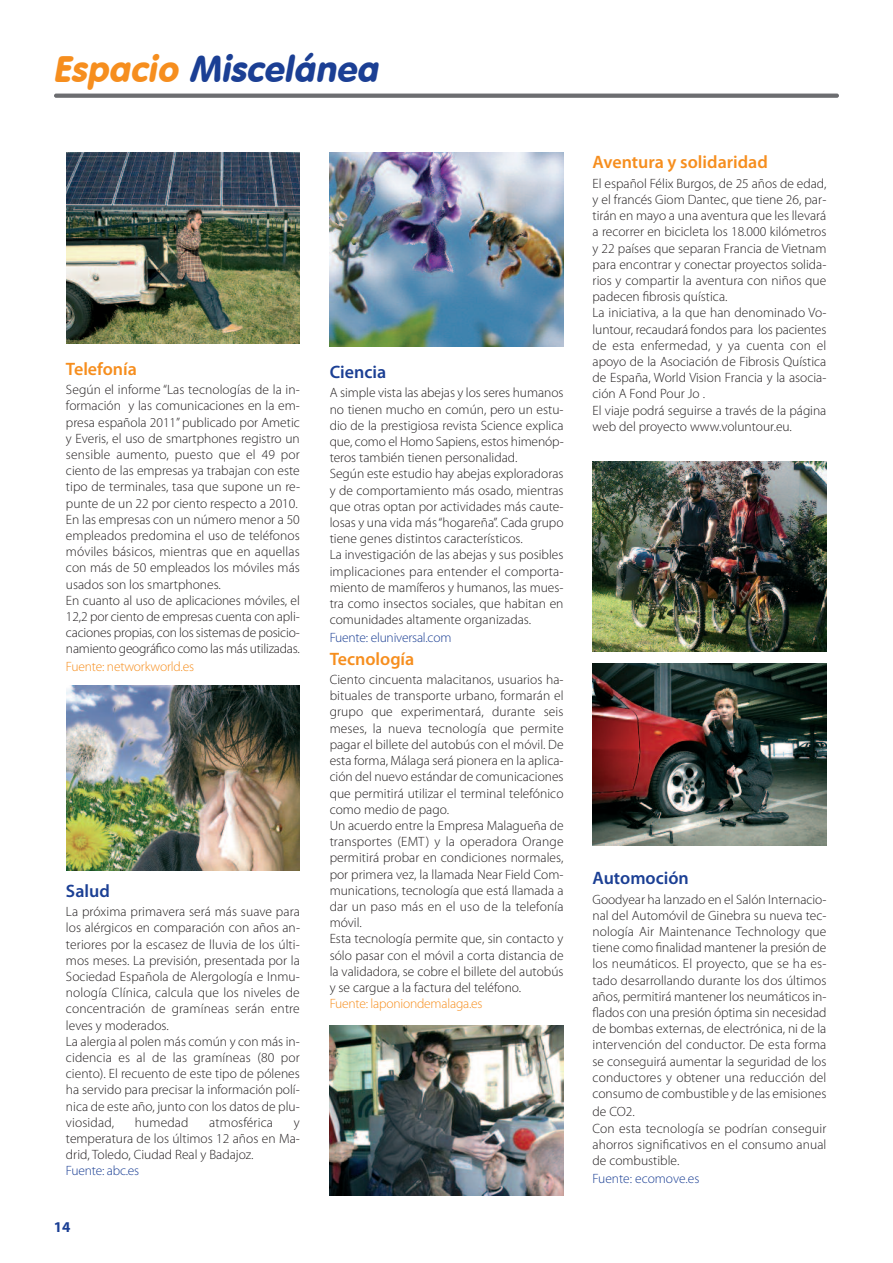
<style>
.page{position:relative;width:893px;height:1263px;background:#fff}
.page>*{position:absolute;margin:0;border:0;box-sizing:border-box;transform-origin:0 0}
.t1{font:italic 36px "VAG Rounded BT";color:#1b3f94}
.t2{font:600 18px "Myriad Pro";color:#f68e1e}
.t3{font:600 18px "Myriad Pro";color:#1b3f94}
.t4{font:700 15px "Myriad Pro";color:#1b3f94}
.t5{font:300 13.5px/16.2px "Myriad Pro";color:#231f20}
.t6{font:300 13.5px "Myriad Pro";letter-spacing:-.015em;color:#1b3f94}
.t7{font:300 13.5px "Myriad Pro";letter-spacing:-.015em;color:#f68e1e}
.s1{color:#f68e1e}
</style>
<div class="page">
<svg style="left:54px;top:94px;width:785px;height:4px;background:#737476"></svg>
<img style="left:66px;top:686px;width:234px;height:184px">
<img style="left:592px;top:663px;width:234px;height:182px">
<img style="left:330px;top:153px;width:234px;height:194px">
<img style="left:66px;top:152px;width:234px;height:192px">
<img style="left:330px;top:1025px;width:234px;height:170px">
<img style="left:592px;top:461px;width:234px;height:190px">
<h1 class="t1" style="left:53px;top:47px;width:333px"><span class="s1">Espacio</span> Miscelánea</h1>
<h2 class="t2" style="left:66px;top:362px;width:73px">Telefonía</h2>
<p class="t5" style="left:66px;top:383px;width:236px">Según el informe “Las tecnologías de la in&shy;formación y las comunicaciones en la em&shy;presa española 2011”publicado por Ametic y Everis, el uso de smartphones registro un sensible aumento, puesto que el 49 por ciento de las empresas ya trabajan con este tipo de terminales, tasa que supone un re&shy;punte de un 22 por ciento respecto a 2010.<br>En las empresas con un número menor a 50 empleados predomina el uso de teléfonos móviles básicos, mientras que en aquellas con más de 50 empleados los móviles más usados son los smartphones.<br>En cuanto al uso de aplicaciones móviles, el 12,2 por ciento de empresas cuenta con apli&shy;caciones propias, con los sistemas de posicio&shy;namiento geográfico como las más utilizadas.</p>
<p class="t7" style="left:66px;top:661px;width:130px">Fuente: networkworld.es</p>
<h2 class="t3" style="left:66px;top:884px;width:45px">Salud</h2>
<p class="t5" style="left:66px;top:905px;width:236px">La próxima primavera será más suave para los alérgicos en comparación con años an&shy;teriores por la escasez de lluvia de los últi&shy;mos meses. La previsión, presentada por la Sociedad Española de Alergología e Inmu&shy;nología Clínica, calcula que los niveles de concentración de gramíneas serán entre leves y moderados.<br>La alergia al polen más común y con más in&shy;cidencia es al de las gramíneas (80 por ciento). El recuento de este tipo de pólenes ha servido para precisar la información polí&shy;nica de este año, junto con los datos de plu&shy;viosidad,</p>
<p class="t5" style="left:135px;top:1115px;width:55px">humedad</p>
<p class="t5" style="left:209px;top:1115px;width:65px">atmosférica</p>
<p class="t5" style="left:66px;top:1115px;width:235px;text-align:justify;text-indent:228px">y temperatura de los últimos 12 años en Ma&shy;drid, Toledo, Ciudad Real y Badajoz.</p>
<p class="t6" style="left:66px;top:1166px;width:75px">Fuente: abc.es</p>
<p class="t4" style="left:54px;top:1221px;width:18px">14</p>
<h2 class="t3" style="left:330px;top:365px;width:58px">Ciencia</h2>
<p class="t5" style="left:330px;top:386px;width:236px">A simple vista las abejas y los seres humanos no tienen mucho en común, pero un estu&shy;dio de la prestigiosa revista Science explica que, como el Homo Sapiens, estos himenóp&shy;teros también tienen personalidad.<br>Según este estudio hay abejas exploradoras y de comportamiento más osado, mientras que otras optan por actividades más caute&shy;losas y una vida más“hogareña”. Cada grupo tiene genes distintos característicos.<br>La investigación de las abejas y sus posibles implicaciones para entender el comporta&shy;miento de mamíferos y humanos, las mues&shy;tra como insectos sociales, que habitan en comunidades altamente organizadas.</p>
<p class="t6" style="left:330px;top:632px;width:123px">Fuente: eluniversal.com</p>
<h2 class="t2" style="left:330px;top:652px;width:86px">Tecnología</h2>
<p class="t5" style="left:330px;top:672px;width:235px">Ciento cincuenta malacitanos, usuarios ha&shy;bituales de transporte urbano, formarán el grupo que experimentará, durante seis meses, la nueva tecnología que permite pagar el billete del autobús con el móvil. De esta forma, Málaga será pionera en la aplica&shy;ción del nuevo estándar de comunicaciones que permitirá utilizar el terminal telefónico como medio de pago.<br>Un acuerdo entre la Empresa Malagueña de transportes (EMT) y la operadora Orange permitirá probar en condiciones normales, por primera vez, la llamada Near Field Com&shy;munications, tecnología que está llamada a dar un paso más en el uso de la telefonía móvil.<br>Esta tecnología permite que, sin contacto y sólo pasar con el móvil a corta distancia de la validadora, se cobre el billete del autobús y se cargue a la factura del teléfono.</p>
<p class="t7" style="left:330px;top:998px;width:154px">Fuente: laponiondemalaga.es</p>
<h2 class="t2" style="left:592px;top:156px;width:177px">Aventura y solidaridad</h2>
<p class="t5" style="left:592px;top:176px;width:235px">El español Félix Burgos, de 25 años de edad, y el francés Giom Dantec, que tiene 26, par&shy;tirán en mayo a una aventura que les llevará a recorrer en bicicleta los 18.000 kilómetros y 22 países que separan Francia de Vietnam para encontrar y conectar proyectos solida&shy;rios y compartir la aventura con niños que padecen fibrosis quística.<br>La iniciativa, a la que han denominado Vo&shy;luntour, recaudará fondos para los pacientes de esta enfermedad, y ya cuenta con el apoyo de la Asociación de Fibrosis Quística de España, World Vision Francia y la asocia&shy;ción A Fond Pour Jo .<br>El viaje podrá seguirse a través de la página web del proyecto www.voluntour.eu.</p>
<h2 class="t3" style="left:592px;top:871px;width:98px">Automoción</h2>
<p class="t5" style="left:592px;top:892px;width:236px;text-align:justify">Goodyear ha lanzado en el Salón Internacio&shy;nal del Automóvil de Ginebra su nueva tec&shy;nología Air Maintenance Technology que tiene como finalidad mantener la presión de los neumáticos. El proyecto, que se ha es&shy;tado desarrollando durante los dos últimos años, permitirá mantener los neumáticos in&shy;flados con una presión óptima sin necesidad de bombas externas, de electrónica, ni de la intervención del conductor. De esta forma se conseguirá aumentar la seguridad de los conductores y obtener una reducción del consumo de combustible y de las emisiones</p>
<p class="t5" style="left:592px;top:1104px;width:235px">de CO2.<br>Con esta tecnología se podrían conseguir ahorros significativos en el consumo anual de combustible.</p>
<p class="t6" style="left:592px;top:1173px;width:108px">Fuente: ecomove.es</p>
</div>
